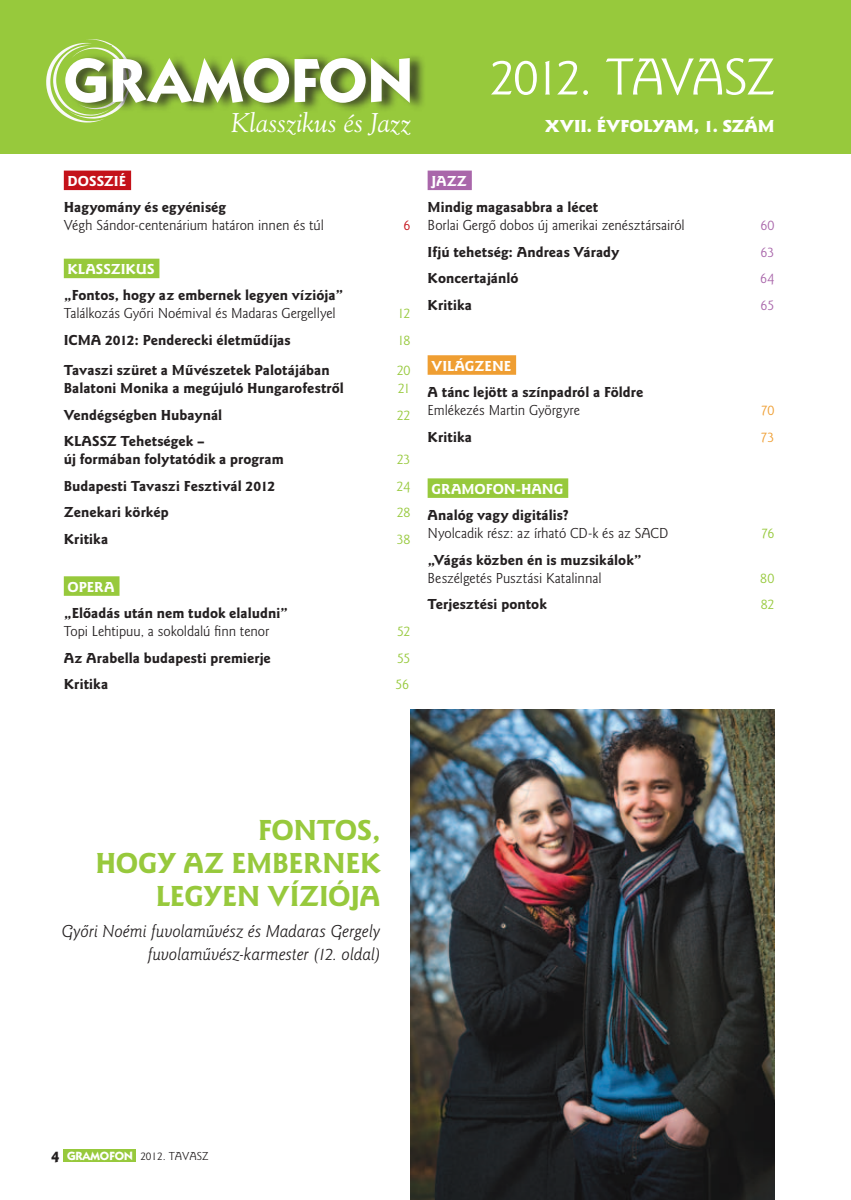
<style>
.page{position:relative;width:851px;height:1200px;background:#fff}
.page>*{position:absolute;margin:0;border:0;box-sizing:border-box;transform-origin:0 0}
.t1{font:62.25px "Itc Kabel Bold H";letter-spacing:.015em;color:#fff}
.t2{font:54px "Goudy Sans Book H";letter-spacing:-.045em;color:#fff}
.t3{font:30px/33px "Goudy Sans Bold H";letter-spacing:-.005em;color:#97c93c;text-align:right}
.t4{font:27px "Goudy Italic H";color:#fff}
.t5{font:18px/22.5px "Goudy Sans Book Italic H";letter-spacing:-.005em;color:#231f20;text-align:right}
.t6{font:18px "Goudy Sans Black H";letter-spacing:-.005em;color:#fff}
.t7{font:15px/26.5px "Goudy Sans Bold H";color:#231f20}
.t8{font:15px "Goudy Sans Book H";letter-spacing:-.005em;color:#231f20}
.t9{font:15px "Goudy Sans Book H";letter-spacing:-.015em;color:#97c93c}
.t10{font:15px "Goudy Sans Bold H";color:#fff}
.t11{font:15px "Goudy Sans Book H";color:#a966aa}
.t12{font:15px "Goudy Sans Book H";color:#ef9e32}
.t13{font:15px "Goudy Sans Book H";color:#c4121a}
.t14{font:12px "Goudy Sans Book H";color:#231f20}
.s1{color:#fff}
.s2{color:#c4121a}
.s3{color:#97c93c}
.s4{color:#ef9e32}
.s5{font-family:"Goudy Sans Black H";font-size:15px}
.s6{font-family:"Itc Kabel Bold H";color:#fff}
</style>
<div class="page">
<div style="left:0;top:0;width:850px;height:153px;background:#97c93c"></div>
<div style="left:64px;top:170px;width:67px;height:20px;background:#c4121a"></div>
<div style="left:64px;top:258px;width:95px;height:20px;background:#97c93c"></div>
<div style="left:64px;top:576px;width:55px;height:19px;background:#97c93c"></div>
<div style="left:427px;top:170px;width:44px;height:20px;background:#a966aa"></div>
<div style="left:427px;top:355px;width:89px;height:19px;background:#ef9e32"></div>
<div style="left:427px;top:478px;width:141px;height:20px;background:#97c93c"></div>
<div style="left:64px;top:1148px;width:72px;height:13px;background:#97c93c"></div>
<img style="left:410px;top:709px;width:364px;height:490px">
<img style="left:77px;top:39px;width:46px;height:78px">
<div style="left:66px;top:53px;width:360px;height:60px;background:#231f20;opacity:.75"></div>
<h1 class="t1" style="left:64px;top:43px;width:350px">GRAMOFON</h1>
<h3 class="t4" style="left:231px;top:106px;width:181px">Klasszikus és Jazz</h3>
<p class="t7" style="left:64px;top:168px;width:164px"><span class="s1">DOSSZIÉ</span><span class="s2">I<br></span>Hagyomány és egyéniség</p>
<p class="t8" style="left:64px;top:217px;width:261px">Végh Sándor-centenárium határon innen és túl</p>
<p class="t13" style="left:403px;top:217px;width:8px">6</p>
<p class="t7" style="left:64px;top:256px;width:281px"><span class="s1">KLASSZIKUS</span><span class="s3">i<br></span>„Fontos, hogy az embernek legyen víziója”</p>
<p class="t8" style="left:64px;top:305px;width:273px">Találkozás Gyôri Noémival és Madaras Gergellyel</p>
<p class="t9" style="left:397px;top:305px;width:15px">12</p>
<p class="t7" style="left:64px;top:327px;width:228px">ICMA 2012: Penderecki életmûdíjas</p>
<p class="t9" style="left:397px;top:331px;width:15px">18</p>
<p class="t7" style="left:64px;top:357px;width:267px">Tavaszi szüret a Mûvészetek Palotájában</p>
<p class="t9" style="left:397px;top:361px;width:15px">20</p>
<p class="t7" style="left:64px;top:375px;width:281px">Balatoni Monika a megújuló Hungarofestrôl</p>
<p class="t9" style="left:397px;top:379px;width:14px">21</p>
<p class="t7" style="left:64px;top:401px;width:160px">Vendégségben Hubaynál</p>
<p class="t9" style="left:396px;top:406px;width:15px">22</p>
<p class="t7" style="left:64px;top:432px;width:221px;line-height:18px">KLASSZ Tehetségek –<br>új formában folytatódik a program</p>
<p class="t9" style="left:396px;top:450px;width:15px">23</p>
<p class="t7" style="left:64px;top:472px;width:213px">Budapesti Tavaszi Fesztivál 2012</p>
<p class="t9" style="left:396px;top:477px;width:15px">24</p>
<p class="t7" style="left:64px;top:499px;width:106px">Zenekari körkép</p>
<p class="t9" style="left:396px;top:503px;width:15px">28</p>
<p class="t7" style="left:64px;top:525px;width:46px">Kritika</p>
<p class="t9" style="left:397px;top:530px;width:15px">38</p>
<p class="t7" style="left:64px;top:573px;width:226px"><span class="s1">opera</span><span class="s3">i<br></span>„Elôadás után nem tudok elaludni”</p>
<p class="t8" style="left:64px;top:622px;width:207px">Topi Lehtipuu, a sokoldalú finn tenor</p>
<p class="t9" style="left:397px;top:622px;width:15px">52</p>
<p class="t7" style="left:64px;top:644px;width:208px">Az Arabella budapesti premierje</p>
<p class="t9" style="left:397px;top:649px;width:15px">55</p>
<p class="t7" style="left:64px;top:671px;width:46px">Kritika</p>
<p class="t9" style="left:395px;top:675px;width:15px">56</p>
<h2 class="t2" style="left:489px;top:46px;width:286px">2012. tavasz</h2>
<p class="t6" style="left:544px;top:116px;width:231px">XVII. ÉVFOLYAM, 1. SZÁM</p>
<p class="t10" style="left:431px;top:172px;width:16px">jazz</p>
<p class="t7" style="left:427px;top:194px;width:172px">Mindig magasabbra a lécet</p>
<p class="t8" style="left:427px;top:217px;width:258px">Borlai Gergô dobos új amerikai zenésztársairól</p>
<p class="t11" style="left:760px;top:217px;width:16px">60</p>
<p class="t7" style="left:427px;top:239px;width:193px">Ifjú tehetség: Andreas Várady</p>
<p class="t11" style="left:760px;top:243px;width:15px">63</p>
<p class="t7" style="left:427px;top:265px;width:92px">Koncertajánló</p>
<p class="t11" style="left:760px;top:270px;width:16px">64</p>
<p class="t7" style="left:427px;top:292px;width:46px">Kritika</p>
<p class="t11" style="left:760px;top:296px;width:15px">65</p>
<p class="t7" style="left:427px;top:352px;width:217px"><span class="s1">világzene</span><span class="s4">i<br></span>A tánc lejött a színpadról a Földre</p>
<p class="t8" style="left:427px;top:401px;width:154px">Emlékezés Martin Györgyre</p>
<p class="t12" style="left:760px;top:401px;width:15px">70</p>
<p class="t7" style="left:427px;top:423px;width:46px">Kritika</p>
<p class="t12" style="left:760px;top:428px;width:15px">73</p>
<p class="t7" style="left:427px;top:475px;width:143px;text-align:right"><span class="s1">n-hang</span><span class="s3">i<br></span>Analóg vagy digitális?</p>
<p class="t8" style="left:427px;top:524px;width:242px">Nyolcadik rész: az írható CD-k és az SACD</p>
<p class="t9" style="left:761px;top:524px;width:15px">76</p>
<p class="t7" style="left:427px;top:546px;width:215px">„Vágás közben én is muzsikálok”</p>
<p class="t8" style="left:427px;top:569px;width:175px">Beszélgetés Pusztási Katalinnal</p>
<p class="t9" style="left:760px;top:569px;width:16px">80</p>
<p class="t7" style="left:427px;top:591px;width:121px">Terjesztési pontok</p>
<p class="t9" style="left:760px;top:595px;width:15px">82</p>
<p class="t10" style="left:431px;top:480px;width:32px">gramofo</p>
<h3 class="t3" style="left:95px;top:813px;width:287px">Fontos,<br>hogy az embernek legyen vízi ója</h3>
<p class="t5" style="left:62px;top:920px;width:320px">Gyôri Noémi fuvolamûvész és Madaras Gergely fuvolamûvész-karmester (12. oldal)</p>
<p class="t14" style="left:52px;top:1148px;width:158px"><span class="s5">4</span> <span class="s6">GRAMOFON</span> 2012. tavasz</p>
</div>
